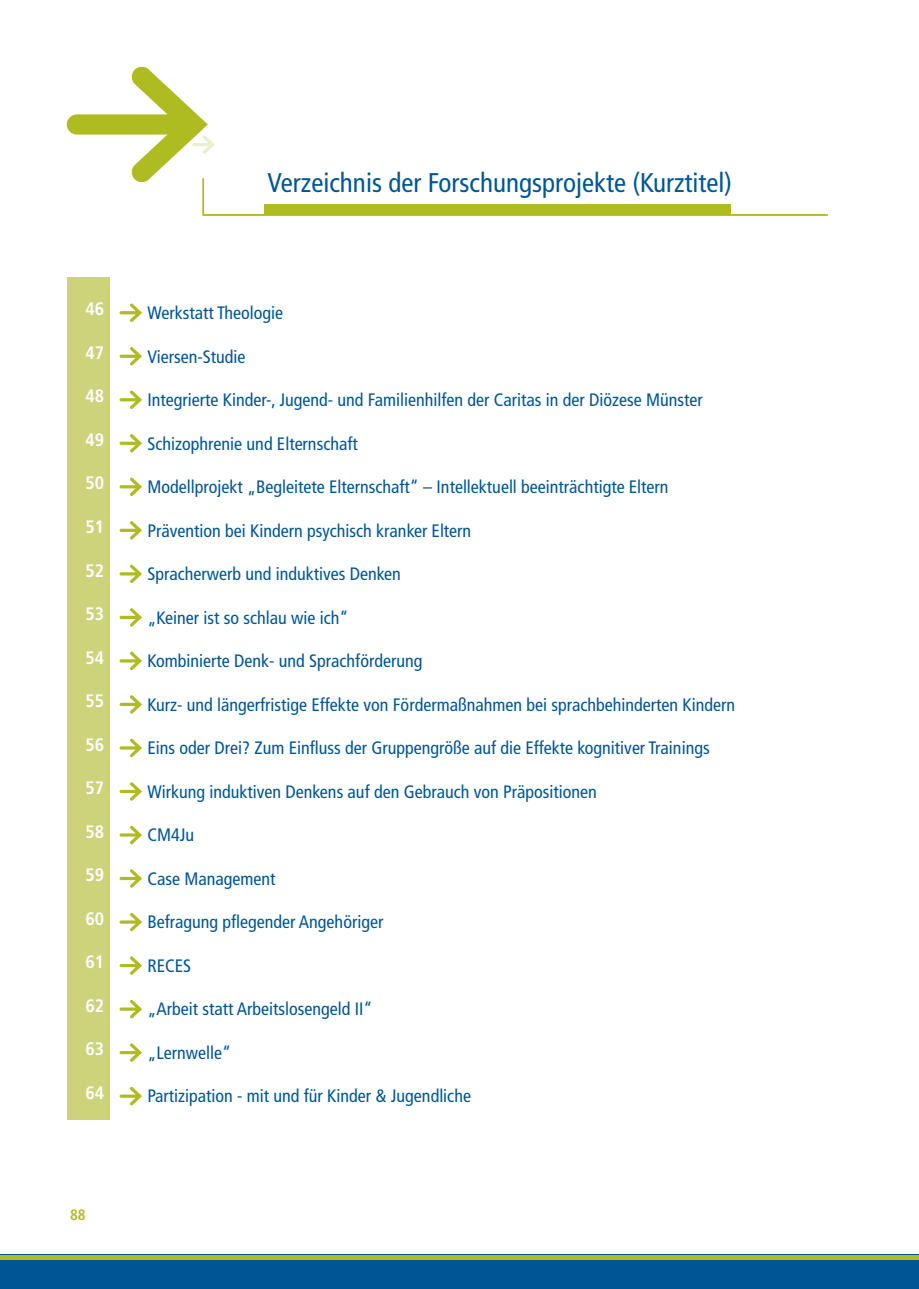
<style>
.page{position:relative;width:919px;height:1289px;background:#fff}
.page>*{position:absolute;margin:0;border:0;box-sizing:border-box;transform-origin:0 0}
.t1{font:condensed 27px "Frutiger";color:#005594}
.t2{font:condensed 18px "Frutiger";color:#005594}
.t3{font:700 condensed 18px "Frutiger";color:#fff}
.t4{font:700 condensed 15px "Frutiger";color:#aebc21}
</style>
<div class="page">
<div style="left:67px;top:277px;width:42px;height:842px;background:#ccd37b"></div>
<svg style="left:119px;top:303px;width:23px;height:19px"></svg>
<svg style="left:119px;top:347px;width:23px;height:18px"></svg>
<svg style="left:119px;top:390px;width:23px;height:19px"></svg>
<svg style="left:119px;top:434px;width:23px;height:18px"></svg>
<svg style="left:119px;top:477px;width:23px;height:19px"></svg>
<svg style="left:119px;top:521px;width:23px;height:18px"></svg>
<svg style="left:119px;top:564px;width:23px;height:19px"></svg>
<svg style="left:119px;top:608px;width:23px;height:18px"></svg>
<svg style="left:119px;top:651px;width:23px;height:19px"></svg>
<svg style="left:119px;top:695px;width:23px;height:18px"></svg>
<svg style="left:119px;top:738px;width:23px;height:19px"></svg>
<svg style="left:119px;top:782px;width:23px;height:18px"></svg>
<svg style="left:119px;top:825px;width:23px;height:19px"></svg>
<svg style="left:119px;top:869px;width:23px;height:18px"></svg>
<svg style="left:119px;top:912px;width:23px;height:19px"></svg>
<svg style="left:119px;top:956px;width:23px;height:18px"></svg>
<svg style="left:119px;top:999px;width:23px;height:19px"></svg>
<svg style="left:119px;top:1043px;width:23px;height:18px"></svg>
<svg style="left:119px;top:1087px;width:23px;height:18px"></svg>
<svg style="left:67px;top:66px;width:761px;height:150px"></svg>
<div style="left:0;top:1254px;width:918px;height:34px;background:#005594"></div>
<div style="left:0;top:1254px;width:918px;height:5px;background:#aebc21"></div>
<p class="t3" style="left:85px;top:298px;width:20px">46</p>
<p class="t3" style="left:85px;top:342px;width:20px">47</p>
<p class="t3" style="left:85px;top:385px;width:20px">48</p>
<p class="t3" style="left:85px;top:429px;width:20px">49</p>
<p class="t3" style="left:85px;top:472px;width:20px">50</p>
<p class="t3" style="left:85px;top:516px;width:20px">51</p>
<p class="t3" style="left:85px;top:559px;width:20px">52</p>
<p class="t3" style="left:85px;top:603px;width:20px">53</p>
<p class="t3" style="left:85px;top:646px;width:20px">54</p>
<p class="t3" style="left:85px;top:690px;width:20px">55</p>
<p class="t3" style="left:85px;top:733px;width:20px">56</p>
<p class="t3" style="left:85px;top:777px;width:20px">57</p>
<p class="t3" style="left:85px;top:820px;width:20px">58</p>
<p class="t3" style="left:85px;top:864px;width:20px">59</p>
<p class="t3" style="left:85px;top:907px;width:20px">60</p>
<p class="t3" style="left:85px;top:951px;width:20px">61</p>
<p class="t3" style="left:85px;top:994px;width:20px">62</p>
<p class="t3" style="left:85px;top:1038px;width:20px">63</p>
<p class="t3" style="left:85px;top:1081px;width:20px">64</p>
<p class="t4" style="left:70px;top:1205px;width:17px">88</p>
<h1 class="t1" style="left:267px;top:167px;width:466px">Verzeichnis der Forschungsprojekte (Kurztitel)</h1>
<p class="t2" style="left:148px;top:302px;width:137px">Werkstatt Theologie</p>
<p class="t2" style="left:148px;top:346px;width:99px">Viersen-Studie</p>
<p class="t2" style="left:148px;top:389px;width:556px">Integrierte Kinder-, Jugend- und Familienhilfen der Caritas in der Diözese Münster</p>
<p class="t2" style="left:148px;top:433px;width:211px">Schizophrenie und Elternschaft</p>
<p class="t2" style="left:148px;top:476px;width:522px">Modellprojekt „Begleitete Elternschaft“ – Intellektuell beeinträchtigte Eltern</p>
<p class="t2" style="left:148px;top:520px;width:325px">Prävention bei Kindern psychisch kranker Eltern</p>
<p class="t2" style="left:148px;top:563px;width:255px">Spracherwerb und induktives Denken</p>
<p class="t2" style="left:148px;top:607px;width:202px">„Keiner ist so schlau wie ich“</p>
<p class="t2" style="left:148px;top:650px;width:276px">Kombinierte Denk- und Sprachförderung</p>
<p class="t2" style="left:148px;top:694px;width:589px">Kurz- und längerfristige Effekte von Fördermaßnahmen bei sprachbehinderten Kindern</p>
<p class="t2" style="left:148px;top:737px;width:563px">Eins oder Drei? Zum Einfluss der Gruppengröße auf die Effekte kognitiver Trainings</p>
<p class="t2" style="left:148px;top:781px;width:450px">Wirkung induktiven Denkens auf den Gebrauch von Präpositionen</p>
<p class="t2" style="left:148px;top:824px;width:48px">CM4Ju</p>
<p class="t2" style="left:148px;top:868px;width:129px">Case Management</p>
<p class="t2" style="left:148px;top:911px;width:237px">Befragung pflegender Angehöriger</p>
<p class="t2" style="left:148px;top:955px;width:45px">RECES</p>
<p class="t2" style="left:148px;top:998px;width:226px">„Arbeit statt Arbeitslosengeld II“</p>
<p class="t2" style="left:148px;top:1042px;width:85px">„Lernwelle“</p>
<p class="t2" style="left:148px;top:1085px;width:325px">Partizipation - mit und für Kinder &amp; Jugendliche</p>
</div>
